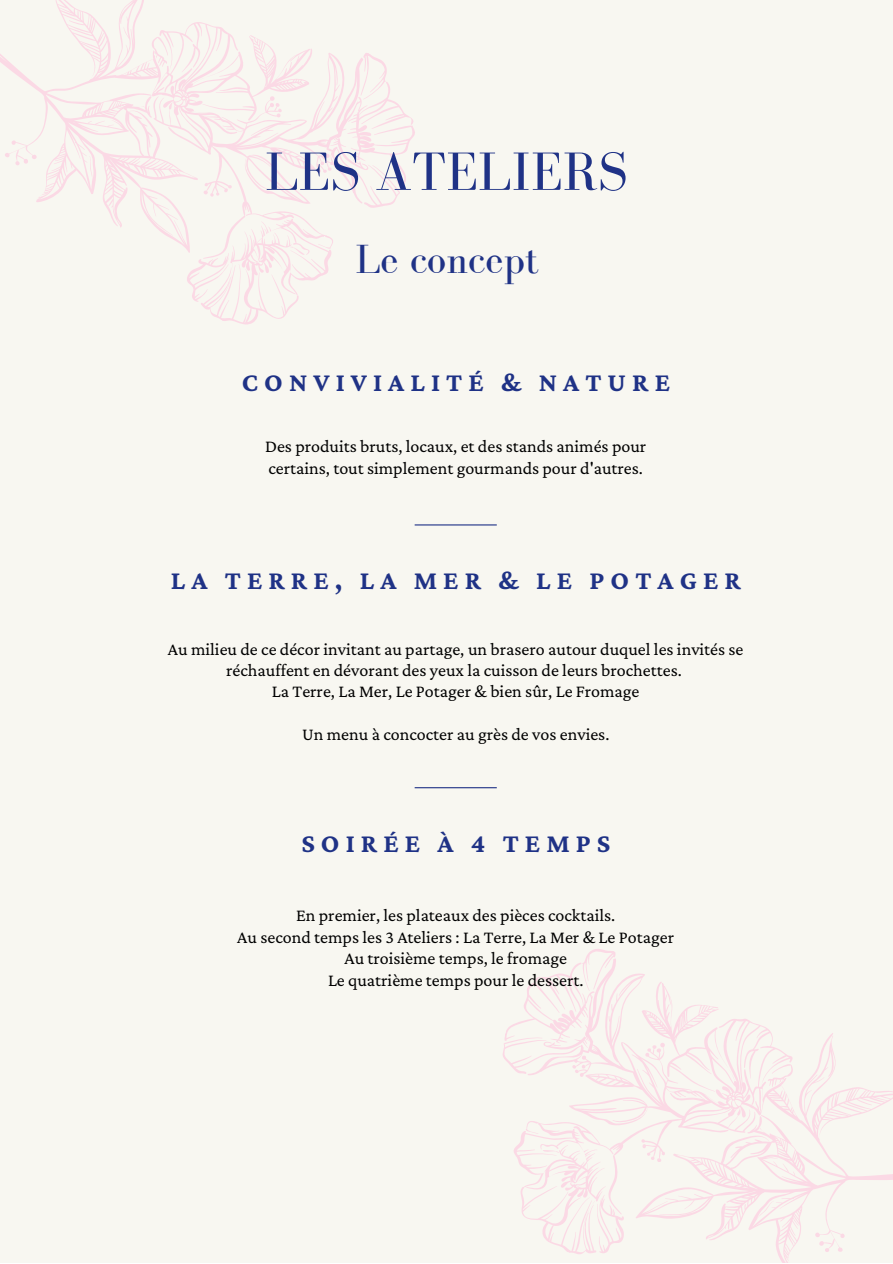
<style>
.page{position:relative;width:893px;height:1264px;background:#fff}
.page>*{position:absolute;margin:0;border:0;box-sizing:border-box;transform-origin:0 0}
.t1{font:55.5px "Bodoni FLF";color:#1f3286}
.t2{font:42px "Bodoni FLF";color:#1f3286}
.t3{font:700 27px "Crimson Pro";letter-spacing:.225em;color:#1f3286}
.t4{font:18px/21.3px "Crimson Pro";color:#000;text-align:center}
</style>
<div class="page">
<div style="left:0;top:0;width:892px;height:1262px;background:#f8f7f1"></div>
<svg style="left:0;top:0;width:415px;height:325px"></svg>
<svg style="left:502px;top:949px;width:390px;height:313px"></svg>
<hr style="left:414px;top:524px;width:82px;height:1px;background:#1f3286">
<hr style="left:414px;top:787px;width:82px;height:1px;background:#1f3286">
<h1 class="t1" style="left:265px;top:141px;width:364px">LES ATELIERS</h1>
<h2 class="t2" style="left:355px;top:236px;width:185px">Le concept</h2>
<h3 class="t3" style="left:242px;top:367px;width:429px">CONVIVIALITÉ &amp; NATURE</h3>
<p class="t4" style="left:265px;top:435px;width:383px;text-align:left">Des produits bruts, locaux, et des stands animés pour certains, tout simplement gourmands pour d'autres.</p>
<h3 class="t3" style="left:171px;top:564px;width:571px">LA TERRE, LA MER &amp; LE POTAGER</h3>
<p class="t4" style="left:168px;top:637px;width:577px">Au milieu de ce décor invitant au partage, un brasero autour duquel les invités se réchauffent en dévorant des yeux la cuisson de leurs brochettes.<br>La Terre, La Mer, Le Potager &amp; bien sûr, Le Fromage</p>
<p class="t4" style="left:302px;top:723px;width:309px">Un menu à concocter au grès de vos envies.</p>
<h3 class="t3" style="left:301px;top:828px;width:310px">SOIRÉE À 4 TEMPS</h3>
<p class="t4" style="left:237px;top:904px;width:438px">En premier, les plateaux des pièces cocktails.<br>Au second temps les 3 Ateliers : La Terre, La Mer &amp; Le Potager Au troisième temps, le fromage<br>Le quatrième temps pour le dessert.</p>
</div>
